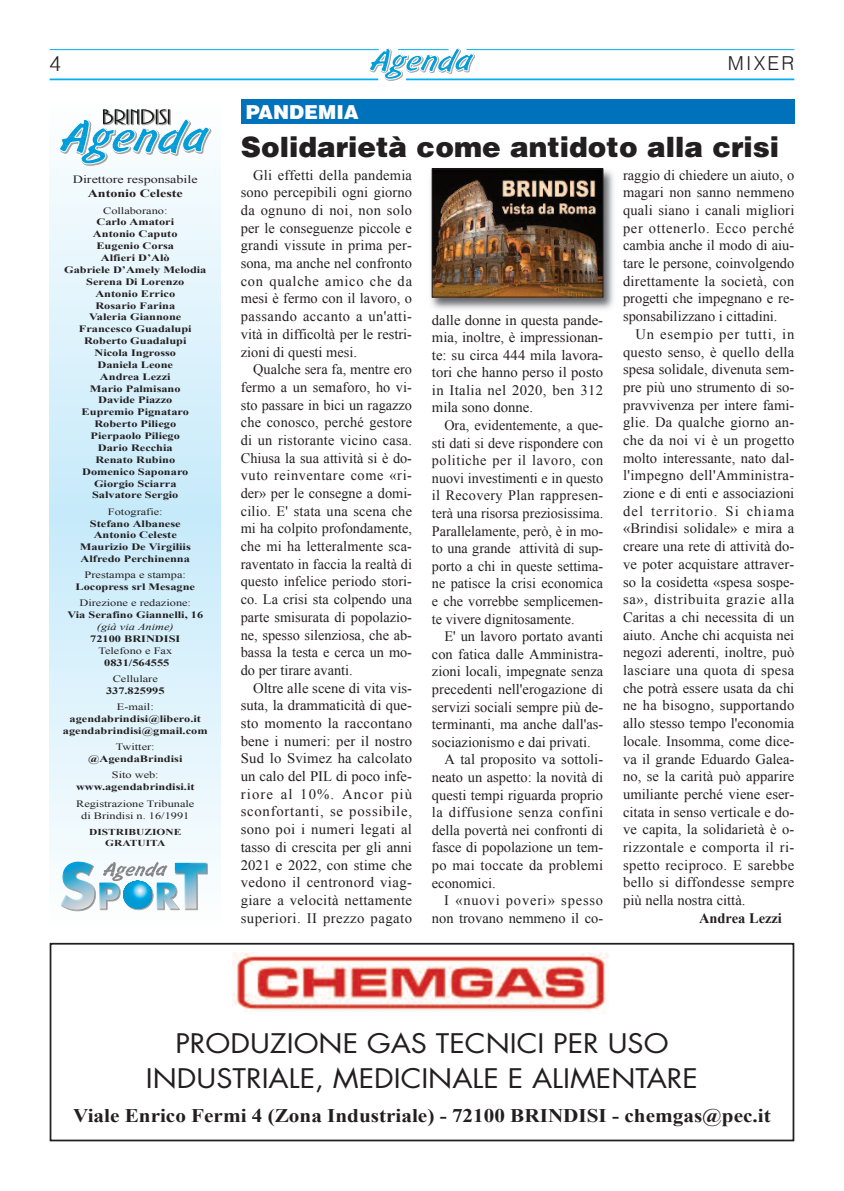
<style>
.page{position:relative;width:844px;height:1191px;background:#fff}
.page>*{position:absolute;margin:0;border:0;box-sizing:border-box;transform-origin:0 0}
.t1{font:900 28px "Helvetica";color:#231f20}
.t2{font:26.25px/34.5px "Futura";color:#231f20;text-align:center;scale:1.1 1}
.t3{font:300 21px "Helvetica";color:#231f20}
.t4{font:700 19.25px "Times New Roman";color:#231f20;scale:1.1 1}
.t5{font:900 19.25px "Helvetica";color:#fff}
.t6{font:300 19.25px "Helvetica";letter-spacing:.11em;color:#231f20}
.t7{font:14.35px/17.7px "Times New Roman";color:#231f20;text-align:justify}
.t8{font:14.35px "Times New Roman";letter-spacing:.04em;color:#231f20}
.t9{font:14.35px "Times New Roman";letter-spacing:.02em;color:#231f20}
.t10{font:14.35px "Times New Roman";letter-spacing:.06em;color:#231f20}
.t11{font:700 14.35px "Times New Roman";color:#231f20}
.t12{font:11.2px "Times New Roman";color:#231f20;scale:1.26 1}
.t13{font:700 11.2px "Times New Roman";color:#231f20;scale:1.26 1}
.t14{font:700 9.8px/11.9px "Times New Roman";color:#231f20;text-align:center;scale:1.26 1}
.t15{font:9.8px/11.9px "Times New Roman";color:#231f20;text-align:center;scale:1.26 1}
.t16{font:italic 9.8px "Times New Roman";color:#231f20;scale:1.26 1}
.t17{font:700 9.1px/11px "Times New Roman";color:#231f20;text-align:center;scale:1.26 1}
</style>
<div class="page">
<hr style="left:406px;top:78px;width:388px;height:2px;background:#00aeef">
<hr style="left:50px;top:78px;width:328px;height:2px;background:#00aeef">
<hr style="left:466px;top:49px;width:328px;height:1px;background:#00aeef">
<hr style="left:50px;top:49px;width:328px;height:1px;background:#00aeef">
<svg style="left:369px;top:48px;width:106px;height:33px"></svg>
<svg style="left:50px;top:130px;width:171px;height:782px"></svg>
<svg style="left:59px;top:109px;width:152px;height:57px"></svg>
<svg style="left:61px;top:861px;width:147px;height:50px"></svg>
<img style="left:430px;top:168px;width:184px;height:142px">
<img style="left:434px;top:171px;width:167px;height:124px">
<div style="left:432px;top:169px;width:171px;height:128px;border:1px solid #231f20"></div>
<div style="left:241px;top:99px;width:553px;height:25px;background:#0072bc"></div>
<div style="left:50px;top:943px;width:744px;height:198px;border:2px solid #231f20"></div>
<img style="left:232px;top:952px;width:377px;height:60px">
<h3 class="t3" style="left:50px;top:55px;width:13px">4</h3>
<h3 class="t6" style="left:727px;top:56px;width:68px">MIXER</h3>
<h3 class="t5" style="left:246px;top:101px;width:114px">PANDEMIA</h3>
<p class="t12" style="left:73px;top:173px;width:100px">Direttore responsabile</p>
<p class="t13" style="left:88px;top:187px;width:77px">Antonio Celeste</p>
<p class="t15" style="left:103px;top:204px;width:53px">Collaborano:</p>
<p class="t14" style="left:64px;top:216px;width:114px">Carlo Amatori<br>Antonio Caputo<br>Eugenio Corsa<br>Alfieri D’Alò<br>Gabriele D’Amely Melodia<br>Serena Di Lorenzo<br>Antonio Errico<br>Rosario Farina<br>Valeria Giannone<br>Francesco Guadalupi<br>Roberto Guadalupi<br>Nicola Ingrosso<br>Daniela Leone<br>Andrea Lezzi<br>Mario Palmisano<br>Davide Piazzo<br>Eupremio Pignataro<br>Roberto Piliego<br>Pierpaolo Piliego<br>Dario Recchia<br>Renato Rubino<br>Domenico Saponaro<br>Giorgio Sciarra<br>Salvatore Sergio</p>
<p class="t15" style="left:108px;top:505px;width:45px">Fotografie:</p>
<p class="t14" style="left:80px;top:517px;width:90px">Stefano Albanese<br>Antonio Celeste<br>Maurizio De Virgiliis<br>Alfredo Perchinenna</p>
<p class="t15" style="left:85px;top:569px;width:82px">Prestampa e stampa:</p>
<p class="t14" style="left:75px;top:581px;width:96px">Locopress srl Mesagne</p>
<p class="t15" style="left:79px;top:597px;width:90px">Direzione e redazione:</p>
<p class="t14" style="left:67px;top:609px;width:109px">Via Serafino Giannelli, 16</p>
<p class="t16" style="left:97px;top:621px;width:62px">(già via Anime)</p>
<p class="t14" style="left:90px;top:633px;width:73px">72100 BRINDISI</p>
<p class="t15" style="left:98px;top:644px;width:60px">Telefono e Fax</p>
<p class="t14" style="left:104px;top:656px;width:53px">0831/564555</p>
<p class="t15" style="left:113px;top:673px;width:37px">Cellulare</p>
<p class="t14" style="left:106px;top:684px;width:48px">337.825995</p>
<p class="t15" style="left:117px;top:701px;width:31px">E-mail:</p>
<p class="t14" style="left:63px;top:712px;width:116px">agendabrindisi@libero.it agendabrindisi@gmail.com</p>
<p class="t15" style="left:116px;top:741px;width:32px">Twitter:</p>
<p class="t14" style="left:88px;top:752px;width:76px">@AgendaBrindisi</p>
<p class="t15" style="left:112px;top:769px;width:39px">Sito web:</p>
<p class="t14" style="left:76px;top:781px;width:95px">www.agendabrindisi.it</p>
<p class="t15" style="left:76px;top:798px;width:95px">Registrazione Tribunale di Brindisi n. 16/1991</p>
<p class="t17" style="left:89px;top:826px;width:75px">DISTRIBUZIONE<br>GRATUITA</p>
<h1 class="t1" style="left:241px;top:131px;width:540px">Solidarietà come antidoto alla crisi</h1>
<p class="t7" style="left:241px;top:166px;width:173px;text-indent:12px">Gli effetti della pandemia sono percepibili ogni giorno da ognuno di noi, non solo per le conseguenze piccole e grandi vissute in prima per&shy;sona, ma anche nel confronto con qualche amico che da mesi è fermo con il lavoro, o passando accanto a un'atti&shy;vità in difficoltà per le restri&shy;zioni di questi mesi.</p>
<p class="t7" style="left:241px;top:360px;width:173px;text-indent:12px">Qualche sera fa, mentre ero fermo a un semaforo, ho vi&shy;sto passare in bici un ragazzo che conosco, perché gestore di un ristorante vicino casa.<br>Chiusa la sua attività si è do&shy;vuto reinventare come «ri&shy;der» per le consegne a domi&shy;cilio. E' stata una scena che mi ha colpito profondamente, che mi ha letteralmente sca&shy;raventato in faccia la realtà di questo infelice periodo stori&shy;co. La crisi sta colpendo una parte smisurata di popolazio&shy;ne, spesso silenziosa, che ab&shy;bassa la testa e cerca un mo&shy;do per tirare avanti.</p>
<p class="t7" style="left:241px;top:679px;width:173px;text-indent:12px">Oltre alle scene di vita vis&shy;suta, la drammaticità di que&shy;sto momento la raccontano bene i numeri: per il nostro Sud lo Svimez ha calcolato un calo del PIL di poco infe&shy;riore al 10%. Ancor più sconfortanti, se possibile, sono poi i numeri legati al tasso di crescita per gli anni 2021 e 2022, con stime che vedono il centronord viag&shy;giare a velocità nettamente superiori. II prezzo pagato</p>
<p class="t7" style="left:432px;top:311px;width:173px">dalle donne in questa pande&shy;mia, inoltre, è impressionan&shy;te: su circa 444 mila lavora&shy;tori che hanno perso il posto in Italia nel 2020, ben 312 mila sono donne.</p>
<p class="t7" style="left:432px;top:416px;width:173px;text-indent:12px">Ora, evidentemente, a que&shy;sti dati si deve rispondere con politiche per il lavoro, con nuovi investimenti e in questo il Recovery Plan rappresen&shy;terà una risorsa preziosissima.<br>Parallelamente, però, è in mo&shy;to una grande attività di sup&shy;porto a chi in queste settima&shy;ne patisce la crisi economica e che vorrebbe semplicemen&shy;te vivere dignitosamente.</p>
<p class="t7" style="left:444px;top:627px;width:160px">E' un lavoro portato avanti</p>
<p class="t7" style="left:432px;top:645px;width:173px">con fatica dalle Amministra-</p>
<p class="t7" style="left:432px;top:662px;width:173px">zioni locali, impegnate senza</p>
<p class="t7" style="left:432px;top:680px;width:173px">precedenti nell'erogazione di</p>
<p class="t7" style="left:432px;top:698px;width:173px">servizi sociali sempre più de-</p>
<p class="t7" style="left:432px;top:715px;width:173px">terminanti, ma anche dall'as-</p>
<p class="t7" style="left:432px;top:733px;width:160px">sociazionismo e dai privati.</p>
<p class="t7" style="left:444px;top:750px;width:160px">A tal proposito va sottoli-</p>
<p class="t7" style="left:432px;top:768px;width:173px">neato un aspetto: la novità di</p>
<p class="t7" style="left:432px;top:786px;width:173px">questi tempi riguarda proprio</p>
<p class="t8" style="left:432px;top:804px;width:173px">la diffusione senza confini</p>
<p class="t7" style="left:432px;top:821px;width:173px">della povertà nei confronti di</p>
<p class="t7" style="left:432px;top:838px;width:173px">fasce di popolazione un tem-</p>
<p class="t9" style="left:432px;top:857px;width:173px">po mai toccate da problemi</p>
<p class="t7" style="left:432px;top:874px;width:65px">economici.</p>
<p class="t10" style="left:444px;top:892px;width:160px">I «nuovi poveri» spesso</p>
<p class="t7" style="left:432px;top:909px;width:173px">non trovano nemmeno il co-</p>
<p class="t7" style="left:623px;top:166px;width:173px">raggio di chiedere un aiuto, o magari non sanno nemmeno quali siano i canali migliori per ottenerlo. Ecco perché cambia anche il modo di aiu&shy;tare le persone, coinvolgendo direttamente la società, con progetti che impegnano e re&shy;sponsabilizzano i cittadini.</p>
<p class="t7" style="left:623px;top:325px;width:173px;text-indent:12px">Un esempio per tutti, in questo senso, è quello della spesa solidale, divenuta sem&shy;pre più uno strumento di so&shy;pravvivenza per intere fami&shy;glie. Da qualche giorno an&shy;che da noi vi è un progetto molto interessante, nato dal&shy;l'impegno dell'Amministra&shy;zione e di enti e associazioni del territorio. Si chiama «Brindisi solidale» e mira a creare una rete di attività do&shy;ve poter acquistare attraver&shy;so la cosidetta «spesa sospe&shy;sa», distribuita grazie alla Caritas a chi necessita di un aiuto. Anche chi acquista nei negozi aderenti, inoltre, può lasciare una quota di spesa che potrà essere usata da chi ne ha bisogno, supportando allo stesso tempo l'economia locale. Insomma, come dice&shy;va il grande Eduardo Galea&shy;no, se la carità può apparire umiliante perché viene eser&shy;citata in senso verticale e do&shy;ve capita, la solidarietà è o&shy;rizzontale e comporta il ri&shy;spetto reciproco. E sarebbe bello si diffondesse sempre più nella nostra città.</p>
<p class="t11" style="left:699px;top:910px;width:84px">Andrea Lezzi</p>
<h2 class="t2" style="left:146px;top:1028px;width:503px">PRODUZIONE GAS TECNICI PER USO<br>INDUSTRIALE, MEDICINALE E ALIMENTARE</h2>
<h3 class="t4" style="left:73px;top:1104px;width:635px">Viale Enrico Fermi 4 (Zona Industriale) - 72100 BRINDISI - chemgas@pec.it</h3>
</div>
